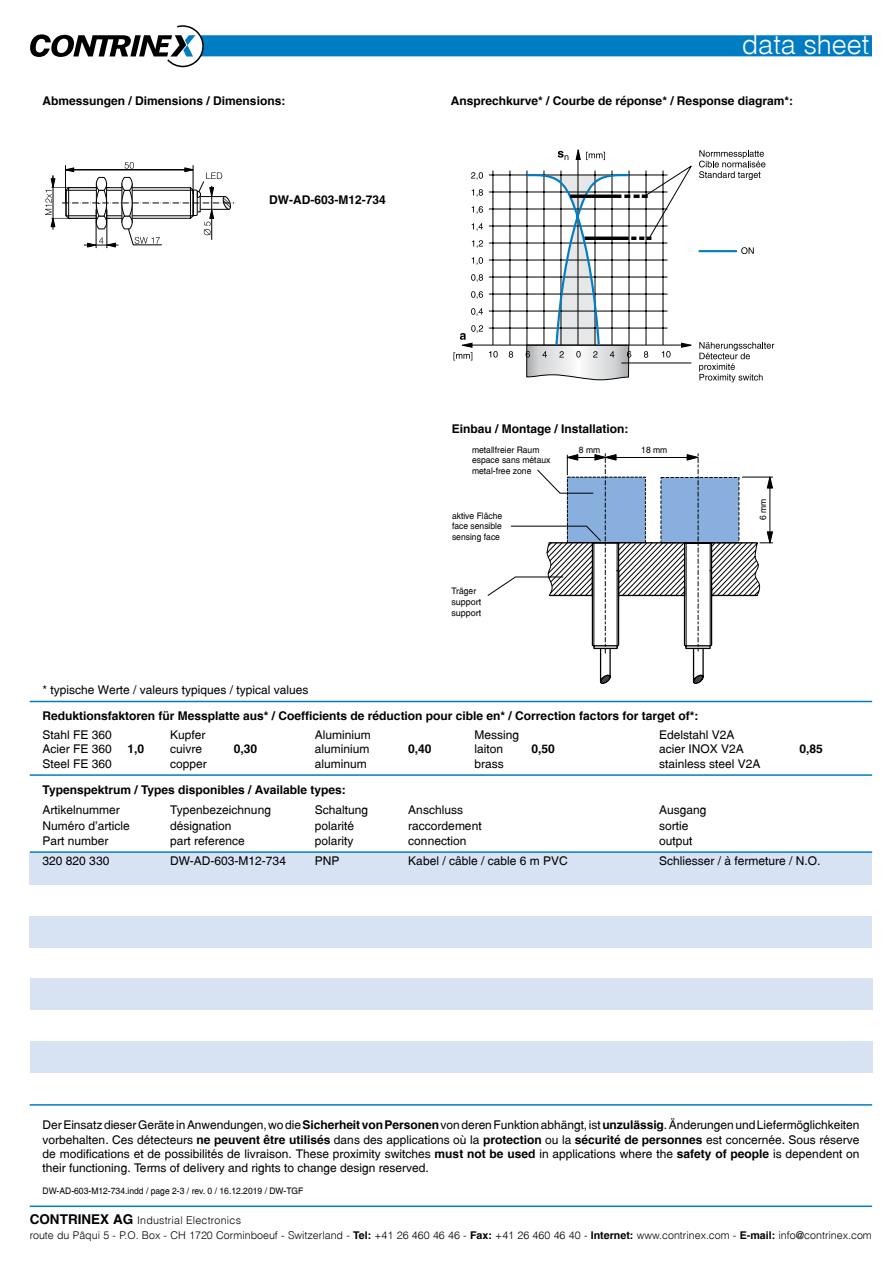
<style>
.page{position:relative;width:893px;height:1263px;background:#fff}
.page>*{position:absolute;margin:0;border:0;box-sizing:border-box;transform-origin:0 0}
.t1{font:27px "Switzerland Light Plain";color:#fff}
.t2{font:12px/14.4px "Switzerland Plain";color:#000;text-align:justify}
.t3{font:700 12px "Switzerland";color:#000}
.t4{font:10.65px/14.4px "Switzerland Light Plain";color:#000}
.t5{font:9px/10.8px "Switzerland Plain";color:#000;scale:.95 1}
.s1{font-family:"Switzerland";font-weight:700}
.s2{font-family:"Switzerland";font-weight:700;font-size:13.5px}
</style>
<div class="page">
<hr style="left:30px;top:701px;width:842px;height:1px;background:#007cc3">
<hr style="left:30px;top:774px;width:842px;height:2px;background:#007cc3">
<hr style="left:30px;top:1205px;width:842px;height:2px;background:#007cc3">
<div style="left:30px;top:853px;width:842px;height:31px;background:#d7e2f3"></div>
<div style="left:30px;top:916px;width:842px;height:31px;background:#d7e2f3"></div>
<hr style="left:30px;top:1104px;width:842px;height:2px;background:#007cc3">
<hr style="left:30px;top:851px;width:842px;height:2px;background:#007cc3">
<div style="left:30px;top:978px;width:843px;height:32px;background:#d7e2f3"></div>
<div style="left:30px;top:1041px;width:843px;height:32px;background:#d7e2f3"></div>
<svg style="left:30px;top:25px;width:841px;height:42px"></svg>
<svg style="left:487px;top:454px;width:286px;height:230px"></svg>
<svg style="left:699px;top:342px;width:75px;height:40px"></svg>
<svg style="left:699px;top:150px;width:66px;height:30px"></svg>
<svg style="left:509px;top:351px;width:4px;height:7px"></svg>
<svg style="left:471px;top:308px;width:12px;height:8px"></svg>
<svg style="left:471px;top:274px;width:12px;height:8px"></svg>
<svg style="left:472px;top:257px;width:11px;height:8px"></svg>
<svg style="left:471px;top:291px;width:12px;height:8px"></svg>
<svg style="left:472px;top:240px;width:11px;height:8px"></svg>
<svg style="left:472px;top:223px;width:11px;height:8px"></svg>
<svg style="left:472px;top:206px;width:11px;height:8px"></svg>
<svg style="left:472px;top:189px;width:11px;height:8px"></svg>
<svg style="left:471px;top:172px;width:12px;height:8px"></svg>
<hr style="left:489px;top:328px;width:178px;height:1px;background:#000">
<hr style="left:489px;top:311px;width:178px;height:1px;background:#000">
<hr style="left:489px;top:294px;width:178px;height:1px;background:#000">
<hr style="left:489px;top:277px;width:178px;height:1px;background:#000">
<hr style="left:489px;top:260px;width:178px;height:1px;background:#000">
<hr style="left:489px;top:243px;width:178px;height:1px;background:#000">
<hr style="left:489px;top:226px;width:178px;height:1px;background:#000">
<hr style="left:489px;top:209px;width:178px;height:1px;background:#000">
<hr style="left:489px;top:192px;width:178px;height:1px;background:#000">
<hr style="left:489px;top:175px;width:178px;height:1px;background:#000">
<hr style="left:510px;top:171px;width:1px;height:174px;background:#000">
<hr style="left:493px;top:171px;width:1px;height:174px;background:#000">
<hr style="left:699px;top:250px;width:38px;height:2px;background:#007cc3">
<svg style="left:741px;top:247px;width:13px;height:7px"></svg>
<svg style="left:489px;top:351px;width:9px;height:6px"></svg>
<svg style="left:453px;top:325px;width:30px;height:35px"></svg>
<hr style="left:472px;top:345px;width:213px;height:1px;background:#000">
<svg style="left:524px;top:149px;width:168px;height:231px"></svg>
<hr style="left:53px;top:176px;width:1px;height:54px;background:#000">
<svg style="left:45px;top:175px;width:10px;height:52px"></svg>
<hr style="left:51px;top:218px;width:59px;height:1px;background:#000">
<hr style="left:51px;top:187px;width:59px;height:1px;background:#000">
<hr style="left:96px;top:209px;width:1px;height:39px;background:#000">
<hr style="left:107px;top:209px;width:1px;height:39px;background:#000">
<svg style="left:62px;top:162px;width:172px;height:85px"></svg>
<h1 class="t1" style="left:742px;top:28px;width:129px">data sheet</h1>
<p class="t3" style="left:43px;top:93px;width:244px">Abmessungen / Dimensions / Dimensions:</p>
<p class="t3" style="left:451px;top:93px;width:344px">Ansprechkurve* / Courbe de réponse* / Response diagram*:</p>
<p class="t3" style="left:269px;top:192px;width:118px">DW-AD-603-M12-734</p>
<p class="t2" style="left:43px;top:683px;width:267px">* typische Werte / valeurs typiques / typical values</p>
<p class="t3" style="left:452px;top:422px;width:178px">Einbau / Montage / Installation:</p>
<p class="t5" style="left:472px;top:444px;width:84px">metallfreier Raum espace sans métaux metal-free zone</p>
<p class="t5" style="left:452px;top:510px;width:55px;text-align:justify">aktive Fläche face sensible sensing face</p>
<p class="t5" style="left:451px;top:585px;width:33px">Träger support support</p>
<p class="t5" style="left:579px;top:444px;width:24px">8 mm</p>
<p class="t5" style="left:641px;top:444px;width:29px">18 mm</p>
<p class="t5" style="left:758px;top:520px;width:24px;rotate:-90deg">6 mm</p>
<p class="t3" style="left:43px;top:709px;width:657px">Reduktionsfaktoren für Messplatte aus* / Coefficients de réduction pour cible en* / Correction factors for target of*:</p>
<p class="t2" style="left:43px;top:727px;width:71px">Stahl FE 360</p>
<p class="t2" style="left:170px;top:727px;width:37px">Kupfer</p>
<p class="t2" style="left:315px;top:727px;width:58px">Aluminium</p>
<p class="t2" style="left:475px;top:727px;width:46px">Messing</p>
<p class="t2" style="left:659px;top:727px;width:77px">Edelstahl V2A</p>
<p class="t2" style="left:43px;top:742px;width:71px">Acier FE 360</p>
<p class="t3" style="left:128px;top:742px;width:18px">1,0</p>
<p class="t2" style="left:170px;top:742px;width:34px">cuivre</p>
<p class="t3" style="left:234px;top:742px;width:25px">0,30</p>
<p class="t2" style="left:315px;top:742px;width:56px">aluminium</p>
<p class="t3" style="left:408px;top:742px;width:25px">0,40</p>
<p class="t2" style="left:475px;top:742px;width:30px">laiton</p>
<p class="t3" style="left:532px;top:742px;width:25px">0,50</p>
<p class="t2" style="left:659px;top:742px;width:86px">acier INOX V2A</p>
<p class="t3" style="left:799px;top:742px;width:25px">0,85</p>
<p class="t2" style="left:43px;top:756px;width:71px">Steel FE 360</p>
<p class="t2" style="left:170px;top:756px;width:38px">copper</p>
<p class="t2" style="left:315px;top:756px;width:54px">aluminum</p>
<p class="t2" style="left:475px;top:756px;width:31px">brass</p>
<p class="t2" style="left:659px;top:756px;width:103px">stainless steel V2A</p>
<p class="t3" style="left:43px;top:782px;width:305px">Typenspektrum / Types disponibles / Available types:</p>
<p class="t2" style="left:43px;top:802px;width:79px">Artikelnummer</p>
<p class="t2" style="left:170px;top:802px;width:102px">Typenbezeichnung</p>
<p class="t2" style="left:315px;top:802px;width:55px">Schaltung</p>
<p class="t2" style="left:408px;top:802px;width:56px">Anschluss</p>
<p class="t2" style="left:659px;top:802px;width:49px">Ausgang</p>
<p class="t2" style="left:43px;top:818px;width:89px">Numéro d'article</p>
<p class="t2" style="left:170px;top:818px;width:63px">désignation</p>
<p class="t2" style="left:315px;top:818px;width:41px">polarité</p>
<p class="t2" style="left:408px;top:818px;width:75px">raccordement</p>
<p class="t2" style="left:659px;top:818px;width:31px">sortie</p>
<p class="t2" style="left:43px;top:834px;width:68px">Part number</p>
<p class="t2" style="left:170px;top:834px;width:76px">part reference</p>
<p class="t2" style="left:315px;top:834px;width:40px">polarity</p>
<p class="t2" style="left:408px;top:834px;width:60px">connection</p>
<p class="t2" style="left:659px;top:834px;width:35px">output</p>
<p class="t2" style="left:43px;top:854px;width:68px">320 820 330</p>
<p class="t2" style="left:170px;top:854px;width:117px">DW-AD-603-M12-734</p>
<p class="t2" style="left:315px;top:854px;width:26px">PNP</p>
<p class="t2" style="left:408px;top:854px;width:161px">Kabel / câble / cable 6 m PVC</p>
<p class="t2" style="left:659px;top:854px;width:163px">Schliesser / à fermeture / N.O.</p>
<p class="t2" style="left:43px;top:1118px;width:818px">Der Einsatz dieser Geräte in Anwendungen, wo die <span class="s1">Sicherheit von Personen</span> von deren Funktion abhängt, ist <span class="s1">unzulässig</span>. Änderungen und Liefermöglichkeiten vorbehalten. Ces détecteurs <span class="s1">ne peuvent être utilisés</span> dans des applications où la <span class="s1">protection</span> ou la <span class="s1">sécurité de personnes</span> est concernée. Sous réserve de modifications et de possibilités de livraison. These proximity switches <span class="s1">must not be used</span> in applications where the <span class="s1">safety of people</span> is dependent on their functioning. Terms of delivery and rights to change design reserved.</p>
<p class="t4" style="left:30px;top:1213px;width:843px"><span class="s2">CONTRINEX AG</span> Industrial Electronics<br>route du Pâqui 5 - P.O. Box - CH 1720 Corminboeuf - Switzerland - <span class="s1">Tel:</span> +41 26 460 46 46 - <span class="s1">Fax:</span> +41 26 460 46 40 - <span class="s1">Internet:</span> www.contrinex.com - <span class="s1">E-mail:</span> info@contrinex.com</p>
<p class="t5" style="left:43px;top:1185px;width:276px">DW-AD-603-M12-734.indd / page 2-3 / rev. 0 / 16.12.2019 / DW-TGF</p>
</div>
